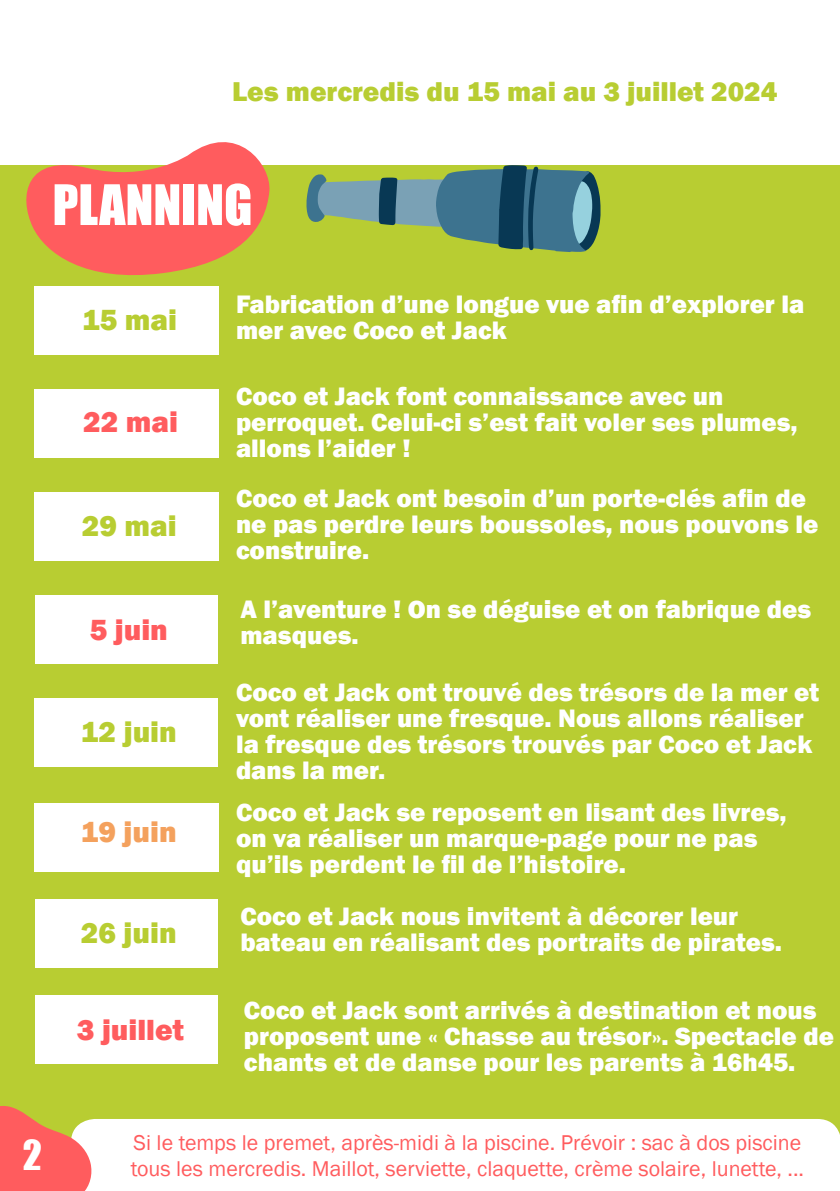
<style>
.page{position:relative;width:840px;height:1191px;background:#fff}
.page>*{position:absolute;margin:0;border:0;box-sizing:border-box;transform-origin:0 0}
.t1{font:51.6px "Impact";color:#fff}
.t2{font:38px "Impact";color:#fff}
.t3{font:800 30px "Franklin Gothic";color:#b8cd32}
.t4{font:800 30px "Franklin Gothic";color:#ff5c5e}
.t5{font:800 30px "Franklin Gothic";color:#f4a15d}
.t6{font:800 28px "Franklin Gothic";color:#b8cd32}
.t7{font:800 26px/26px "Franklin Gothic";color:#fff}
.t8{font:22px/26.4px "Franklin Gothic";color:#ff5c5e}
</style>
<div class="page">
<div style="left:0;top:165px;width:839px;height:1026px;background:#b8cd32"></div>
<svg style="left:26px;top:142px;width:244px;height:134px;fill:#ff5c5e"></svg>
<div style="left:93px;top:1119px;width:746px;height:72px;background:#fff"></div>
<svg style="left:0;top:1106px;width:93px;height:85px"></svg>
<div style="left:34px;top:286px;width:184px;height:68px;background:#fff"></div>
<div style="left:34px;top:389px;width:184px;height:68px;background:#fff"></div>
<div style="left:34px;top:492px;width:184px;height:68px;background:#fff"></div>
<div style="left:35px;top:595px;width:183px;height:69px;background:#fff"></div>
<div style="left:35px;top:699px;width:183px;height:68px;background:#fff"></div>
<div style="left:34px;top:803px;width:184px;height:68px;background:#fff"></div>
<div style="left:35px;top:899px;width:183px;height:68px;background:#fff"></div>
<div style="left:35px;top:995px;width:183px;height:68px;background:#fff"></div>
<svg style="left:306px;top:165px;width:294px;height:87px"></svg>
<p class="t6" style="left:232px;top:73px;width:546px">Les mercredis du 15 mai au 3 juillet 2024</p>
<p class="t1" style="left:52px;top:165px;width:201px">PLANNING</p>
<p class="t2" style="left:23px;top:1125px;width:21px">2</p>
<p class="t3" style="left:82px;top:300px;width:97px">15 mai</p>
<p class="t4" style="left:83px;top:402px;width:96px">22 mai</p>
<p class="t3" style="left:82px;top:506px;width:96px">29 mai</p>
<p class="t4" style="left:90px;top:610px;width:80px">5 juin</p>
<p class="t3" style="left:81px;top:712px;width:97px">12 juin</p>
<p class="t5" style="left:81px;top:812px;width:97px">19 juin</p>
<p class="t3" style="left:81px;top:913px;width:97px">26 juin</p>
<p class="t4" style="left:77px;top:1010px;width:108px">3 juillet</p>
<p class="t7" style="left:236px;top:292px;width:569px">Fabrication d’une longue vue afin d’explorer la mer avec Coco et Jack</p>
<p class="t7" style="left:236px;top:383px;width:563px">Coco et Jack font connaissance avec un perroquet. Celui-ci s’est fait voler ses plumes, allons l’aider !</p>
<p class="t7" style="left:236px;top:485px;width:583px">Coco et Jack ont besoin d’un porte-clés afin de ne pas perdre leurs boussoles, nous pouvons le construire.</p>
<p class="t7" style="left:240px;top:596px;width:572px">A l’aventure ! On se déguise et on fabrique des masques.</p>
<p class="t7" style="left:236px;top:679px;width:584px">Coco et Jack ont trouvé des trésors de la mer et vont réaliser une fresque. Nous allons réaliser la fresque des trésors trouvés par Coco et Jack dans la mer.</p>
<p class="t7" style="left:236px;top:799px;width:552px">Coco et Jack se reposent en lisant des livres, on va réaliser un marque-page pour ne pas qu’ils perdent le fil de l’histoire.</p>
<p class="t7" style="left:240px;top:903px;width:543px">Coco et Jack nous invitent à décorer leur bateau en réalisant des portraits de pirates.</p>
<p class="t7" style="left:244px;top:997px;width:591px">Coco et Jack sont arrivés à destination et nous proposent une « Chasse au trésor». Spectacle de chants et de danse pour les parents à 16h45.</p>
<p class="t8" style="left:131px;top:1129px;width:674px">Si le temps le premet, après-midi à la piscine. Prévoir : sac à dos piscine tous les mercredis. Maillot, serviette, claquette, crème solaire, lunette, ...</p>
</div>
